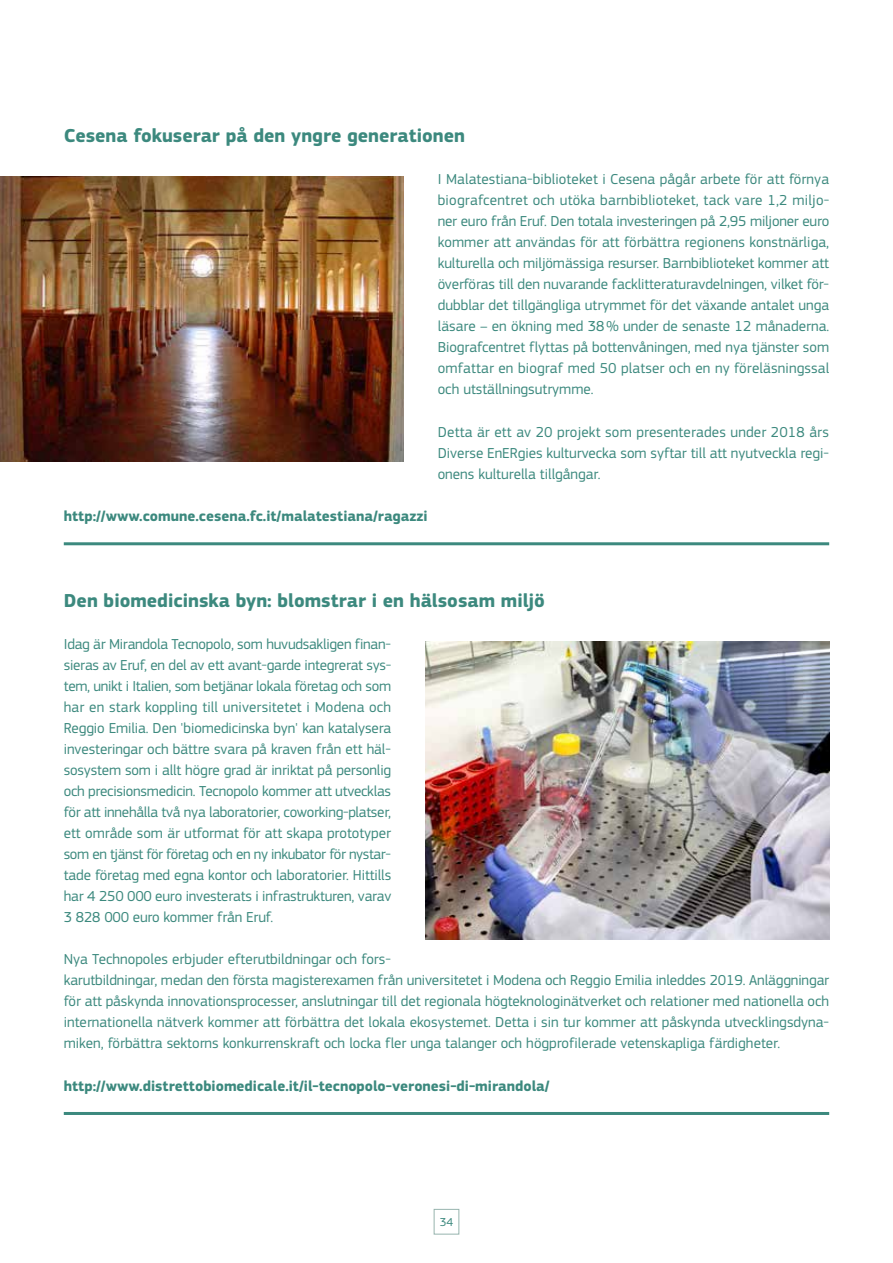
<style>
.page{position:relative;width:893px;height:1263px;background:#fff}
.page>*{position:absolute;margin:0;border:0;box-sizing:border-box;transform-origin:0 0}
.t1{font:700 19.5px "EC Square Sans Pro";color:#3c897e}
.t2{font:15px/21px "EC Square Sans Pro";color:#3c897e;text-align:justify}
.t3{font:700 15px "EC Square Sans Pro";color:#3c897e}
.t4{font:12px "EC Square Sans Pro";color:#3c897e}
</style>
<div class="page">
<hr style="left:892px;top:0;width:1px;height:1263px;background:#6e9d95">
<div style="left:434px;top:1209px;width:25px;height:25px;border:1px solid #97b4ae"></div>
<img style="left:0;top:176px;width:404px;height:285px">
<hr style="left:64px;top:542px;width:765px;height:3px;background:#3c897e">
<hr style="left:64px;top:1112px;width:765px;height:3px;background:#3c897e">
<img style="left:425px;top:641px;width:404px;height:299px">
<h1 class="t1" style="left:64px;top:124px;width:403px">Cesena fokuserar på den yngre generationen</h1>
<p class="t2" style="left:438px;top:169px;width:393px">I Malatestiana-biblioteket i Cesena pågår arbete för att förnya biografcentret och utöka barnbiblioteket, tack vare 1,2 miljo&shy;ner euro från Eruf. Den totala investeringen på 2,95 miljoner euro kommer att användas för att förbättra regionens konstnärliga, kulturella och miljömässiga resurser. Barnbiblioteket kommer att överföras till den nuvarande facklitteraturavdelningen, vilket för&shy;dubblar det tillgängliga utrymmet för det växande antalet unga läsare – en ökning med 38% under de senaste 12 månaderna.<br>Biografcentret flyttas på bottenvåningen, med nya tjänster som omfattar en biograf med 50 platser och en ny föreläsningssal och utställningsutrymme.</p>
<p class="t2" style="left:438px;top:421px;width:393px">Detta är ett av 20 projekt som presenterades under 2018 års Diverse EnERgies kulturvecka som syftar till att nyutveckla regi&shy;onens kulturella tillgångar.</p>
<p class="t3" style="left:64px;top:507px;width:365px">http://www.comune.cesena.fc.it/malatestiana/ragazzi</p>
<h1 class="t1" style="left:64px;top:589px;width:483px">Den biomedicinska byn: blomstrar i en hälsosam miljö</h1>
<p class="t2" style="left:64px;top:634px;width:329px">Idag är Mirandola Tecnopolo, som huvudsakligen finan&shy;sieras av Eruf, en del av ett avant-garde integrerat sys&shy;tem, unikt i Italien, som betjänar lokala företag och som har en stark koppling till universitetet i Modena och Reggio Emilia. Den 'biomedicinska byn' kan katalysera investeringar och bättre svara på kraven från ett häl&shy;sosystem som i allt högre grad är inriktat på personlig och precisionsmedicin. Tecnopolo kommer att utvecklas för att innehålla två nya laboratorier, coworking-platser, ett område som är utformat för att skapa prototyper som en tjänst för företag och en ny inkubator för nystar&shy;tade företag med egna kontor och laboratorier. Hittills har 4 250 000 euro investerats i infrastrukturen, varav 3 828 000 euro kommer från Eruf.</p>
<p class="t2" style="left:64px;top:949px;width:767px;text-align:left">Nya Technopoles erbjuder efterutbildningar och fors-<br>karutbildningar, medan den första magisterexamen från universitetet i Modena och Reggio Emilia inleddes 2019. Anläggningar för att påskynda innovationsprocesser, anslutningar till det regionala högteknologinätverket och relationer med nationella och internationella nätverk kommer att förbättra det lokala ekosystemet. Detta i sin tur kommer att påskynda utvecklingsdyna&shy;miken, förbättra sektorns konkurrenskraft och locka fler unga talanger och högprofilerade vetenskapliga färdigheter.</p>
<p class="t3" style="left:64px;top:1077px;width:487px">http://www.distrettobiomedicale.it/il-tecnopolo-veronesi-di-mirandola/</p>
<p class="t4" style="left:440px;top:1215px;width:15px">34</p>
</div>
